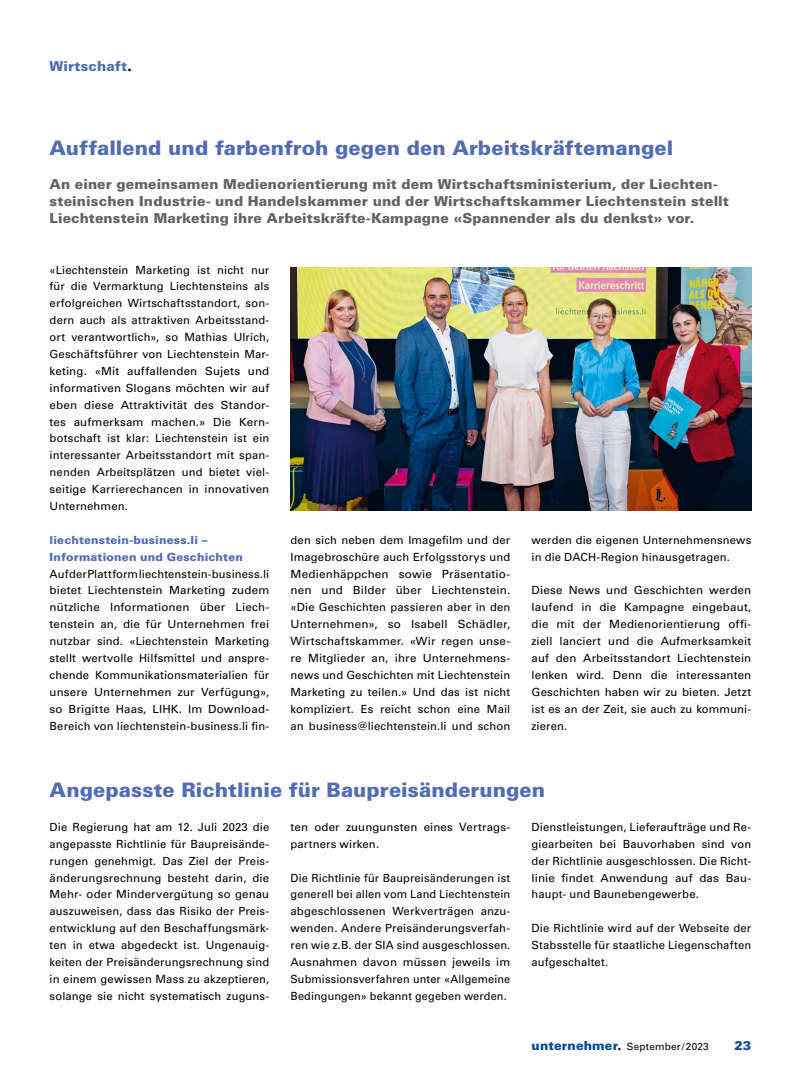
<style>
.page{position:relative;width:808px;height:1078px;background:#fff}
.page>*{position:absolute;margin:0;border:0;box-sizing:border-box;transform-origin:0 0}
.t1{font:900 20px "Univers LT Std";color:#526db3}
.t2{font:900 13.75px/16.9px "Univers LT Std";letter-spacing:.005em;color:#646363}
.t3{font:900 13.75px "Univers LT Std";letter-spacing:.01em;color:#526db3}
.t4{font:900 12.5px "Univers LT Std";color:#00489a}
.t5{font:11.25px/16.9px "Univers LT Std";letter-spacing:.01em;color:#000;text-align:justify}
.t6{font:900 11.25px/16.9px "Univers LT Std";letter-spacing:.015em;color:#526db3}
.t7{font:10px "Univers LT Std";letter-spacing:.02em;color:#000}
.s1{font-family:"Futura Std";font-weight:800;font-size:15.12px;color:#000}
.s2{font-weight:900;font-size:12.5px;color:#00489a}
.s3{font-family:"Futura Std";font-weight:800;font-size:13.75px}
</style>
<div class="page">
<img style="left:291px;top:268px;width:460px;height:242px">
<p class="t3" style="left:50px;top:57px;width:84px">Wirtschaft<span class="s1">.</span></p>
<h1 class="t1" style="left:50px;top:136px;width:625px">Auffallend und farbenfroh gegen den Arbeitskräftemangel</h1>
<p class="t2" style="left:50px;top:175px;width:681px">An einer gemeinsamen Medienorientierung mit dem Wirtschaftsministerium, der Liechten&shy;steinischen Industrie- und Handelskammer und der Wirtschaftskammer Liechtenstein stellt<br>Liechtenstein Marketing ihre Arbeitskräfte-Kampagne «Spannender als du denkst» vor.</p>
<p class="t5" style="left:50px;top:261px;width:221px">«Liechtenstein Marketing ist nicht nur für die Vermarktung Liechtensteins als erfolgreichen Wirtschaftsstandort, son&shy;dern auch als attraktiven Arbeitsstand&shy;ort verantwortlich», so Mathias Ulrich, Geschäftsführer von Liechtenstein Mar&shy;keting. «Mit auffallenden Sujets und informativen Slogans möchten wir auf eben diese Attraktivität des Standor&shy;tes aufmerksam machen.» Die Kern&shy;botschaft ist klar: Liechtenstein ist ein interessanter Arbeitsstandort mit span&shy;nenden Arbeitsplätzen und bietet viel&shy;seitige Karrierechancen in innovativen Unternehmen.</p>
<p class="t6" style="left:50px;top:531px;width:195px">liechtenstein-business.li –<br>Informationen und Geschichten</p>
<p class="t5" style="left:50px;top:565px;width:221px">Auf der Plattform liechtenstein-business.li bietet Liechtenstein Marketing zudem nützliche Informationen über Liech&shy;tenstein an, die für Unternehmen frei nutzbar sind. «Liechtenstein Marketing stellt wertvolle Hilfsmittel und anspre&shy;chende Kommunikationsmaterialien für unsere Unternehmen zur Verfügung», so Brigitte Haas, LIHK. Im Download-Bereich von liechtenstein-business.li fin-</p>
<p class="t5" style="left:291px;top:531px;width:221px">den sich neben dem Imagefilm und der Imagebroschüre auch Erfolgsstorys und Medienhäppchen sowie Präsentatio&shy;nen und Bilder über Liechtenstein. «Die Geschichten passieren aber in den Unternehmen», so Isabell Schädler, Wirtschaftskammer. «Wir regen unse&shy;re Mitglieder an, ihre Unternehmens&shy;news und Geschichten mit Liechtenstein Marketing zu teilen.» Und das ist nicht kompliziert. Es reicht schon eine Mail an business@liechtenstein.li und schon</p>
<p class="t5" style="left:531px;top:531px;width:221px">werden die eigenen Unternehmensnews in die DACH-Region hinausgetragen.</p>
<p class="t5" style="left:531px;top:582px;width:221px">Diese News und Geschichten werden laufend in die Kampagne eingebaut, die mit der Medienorientierung offi&shy;ziell lanciert und die Aufmerksamkeit auf den Arbeitsstandort Liechtenstein lenken wird. Denn die interessanten Geschichten haben wir zu bieten. Jetzt ist es an der Zeit, sie auch zu kommuni&shy;zieren.</p>
<h1 class="t1" style="left:50px;top:777px;width:497px">Angepasste Richtlinie für Baupreisänderungen</h1>
<p class="t5" style="left:50px;top:818px;width:221px">Die Regierung hat am 12. Juli 2023 die angepasste Richtlinie für Baupreisände&shy;rungen genehmigt. Das Ziel der Preis&shy;änderungsrechnung besteht darin, die Mehr- oder Mindervergütung so genau auszuweisen, dass das Risiko der Preis&shy;entwicklung auf den Beschaffungsmärk&shy;ten in etwa abgedeckt ist. Ungenauig&shy;keiten der Preisänderungsrechnung sind in einem gewissen Mass zu akzeptieren, solange sie nicht systematisch zuguns-</p>
<p class="t5" style="left:291px;top:818px;width:221px">ten oder zuungunsten eines Vertrags&shy;partners wirken.</p>
<p class="t5" style="left:291px;top:869px;width:221px">Die Richtlinie für Baupreisänderungen ist generell bei allen vom Land Liechtenstein abgeschlossenen Werkverträgen anzu&shy;wenden. Andere Preisänderungsverfah&shy;ren wie z.B. der SIA sind ausgeschlossen.<br>Ausnahmen davon müssen jeweils im Submissionsverfahren unter «Allgemeine Bedingungen» bekannt gegeben werden.</p>
<p class="t5" style="left:531px;top:818px;width:221px">Dienstleistungen, Lieferaufträge und Re&shy;giearbeiten bei Bauvorhaben sind von der Richtlinie ausgeschlossen. Die Richt&shy;linie findet Anwendung auf das Bau&shy;haupt- und Baunebengewerbe.</p>
<p class="t5" style="left:531px;top:919px;width:221px">Die Richtlinie wird auf der Webseite der Stabsstelle für staatliche Liegenschaften aufgeschaltet.</p>
<p class="t7" style="left:531px;top:1040px;width:179px"><span class="s2">unternehmer</span><span class="s3">.</span> September/2023</p>
<p class="t4" style="left:734px;top:1037px;width:18px">23</p>
</div>
